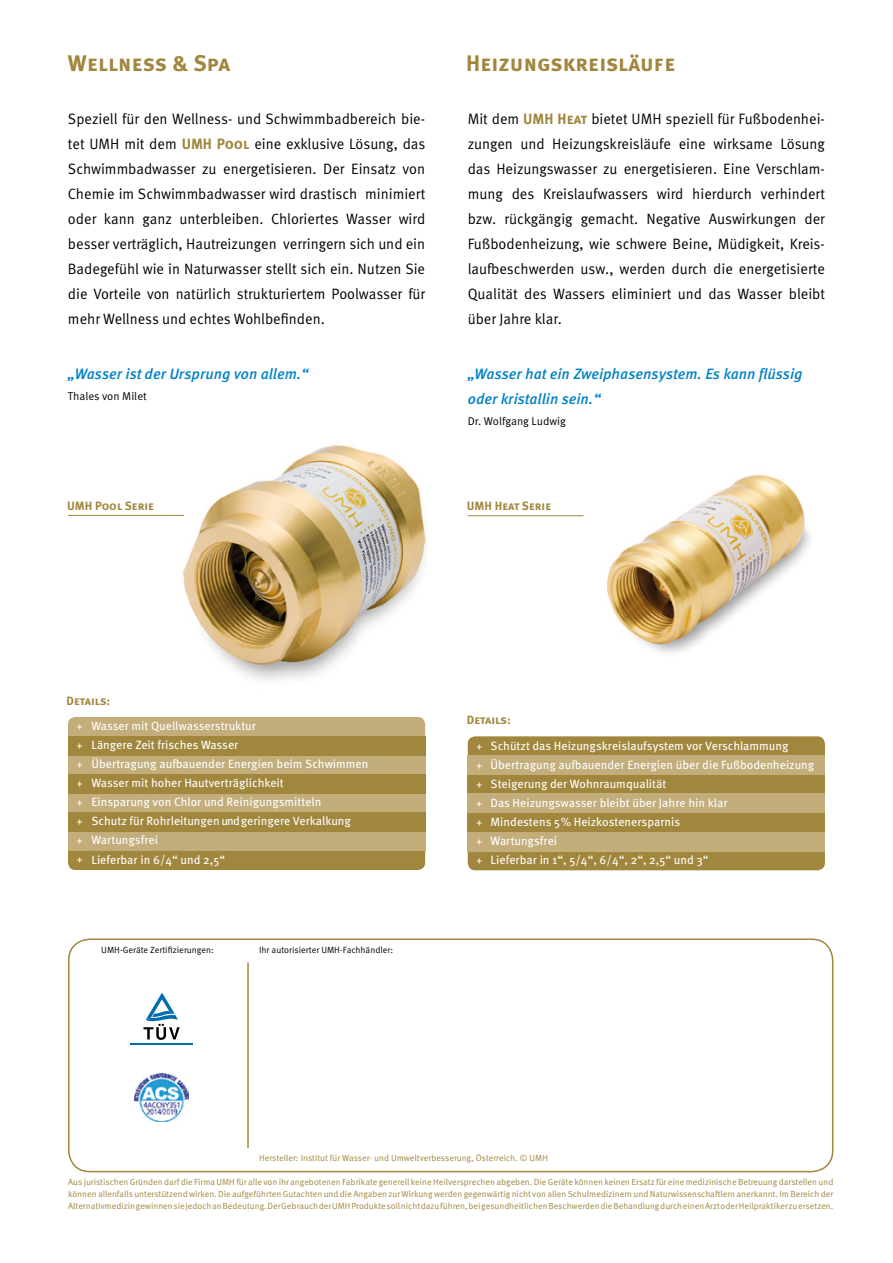
<style>
.page{position:relative;width:893px;height:1263px;background:#fff}
.page>*{position:absolute;margin:0;border:0;box-sizing:border-box;transform-origin:0 0}
.t1{font:700 22.5px "Meta Pro";letter-spacing:.005em;color:#a1863d}
.t2{font:15px/25px "Meta Pro Norm";color:#000;text-align:justify;scale:.96 1}
.t3{font:italic 500 15px/25px "Meta Pro";color:#0081c7}
.t4{font:12px/19px "Meta Pro";color:#fff}
.t5{font:700 12px "Meta Pro";color:#a1863d}
.t6{font:12px/19px "Meta Pro Norm";color:#fff;text-align:justify}
.t7{font:11.25px "Meta Pro Norm";color:#000}
.t8{font:9px "Meta Pro Norm";color:#000}
.t9{font:8.85px/11.9px "Meta Pro Norm";color:#a1863d;text-align:justify}
.s1{font-family:"Meta Pro";font-weight:700;color:#a1863d}
</style>
<div class="page">
<img style="left:170px;top:445px;width:256px;height:235px">
<img style="left:606px;top:474px;width:204px;height:179px">
<div style="left:68px;top:938px;width:765px;height:234px;border:2px solid #a1863d;border-radius:21px"></div>
<hr style="left:247px;top:962px;width:2px;height:186px;background:#a1863d">
<svg style="left:144px;top:992px;width:36px;height:48px"></svg>
<hr style="left:130px;top:1043px;width:63px;height:1px;background:#006db0">
<img style="left:135px;top:1073px;width:53px;height:48px">
<hr style="left:68px;top:515px;width:116px;height:1px;background:#a1863d">
<hr style="left:468px;top:515px;width:116px;height:1px;background:#a1863d">
<div style="left:68px;top:717px;width:357px;height:19px;background:#c2ad7b"></div>
<div style="left:68px;top:793px;width:357px;height:19px;background:#c2ad7b"></div>
<div style="left:68px;top:755px;width:357px;height:19px;background:#c2ad7b"></div>
<div style="left:68px;top:832px;width:357px;height:19px;background:#c2ad7b"></div>
<div style="left:68px;top:736px;width:357px;height:19px;background:#a1863d"></div>
<div style="left:68px;top:812px;width:357px;height:20px;background:#a1863d"></div>
<div style="left:68px;top:774px;width:357px;height:19px;background:#a1863d"></div>
<div style="left:68px;top:851px;width:357px;height:19px;background:#a1863d"></div>
<div style="left:468px;top:736px;width:357px;height:19px;background:#a1863d"></div>
<div style="left:468px;top:813px;width:357px;height:19px;background:#a1863d"></div>
<div style="left:468px;top:775px;width:357px;height:19px;background:#a1863d"></div>
<div style="left:468px;top:851px;width:357px;height:19px;background:#a1863d"></div>
<div style="left:468px;top:755px;width:357px;height:20px;background:#c2ad7b"></div>
<div style="left:468px;top:832px;width:357px;height:19px;background:#c2ad7b"></div>
<div style="left:468px;top:794px;width:357px;height:19px;background:#c2ad7b"></div>
<h1 class="t1" style="left:68px;top:46px;width:164px">Wellness &amp; Spa</h1>
<h1 class="t1" style="left:466px;top:46px;width:211px">Heizungskreisläufe</h1>
<p class="t2" style="left:68px;top:105px;width:374px">Speziell für den Wellness- und Schwimmbadbereich bie&shy;tet UMH mit dem <span class="s1">UMH Pool</span> eine exklusive Lösung, das Schwimmbadwasser zu energetisieren. Der Einsatz von Chemie im Schwimmbadwasser wird drastisch minimiert oder kann ganz unterbleiben. Chloriertes Wasser wird besser verträglich, Hautreizungen verringern sich und ein Badegefühl wie in Naturwasser stellt sich ein. Nutzen Sie die Vorteile von natürlich strukturiertem Poolwasser für mehr Wellness und echtes Wohlbefinden.</p>
<p class="t2" style="left:468px;top:105px;width:374px">Mit dem <span class="s1">UMH Heat</span> bietet UMH speziell für Fußbodenhei&shy;zungen und Heizungskreisläufe eine wirksame Lösung das Heizungswasser zu energetisieren. Eine Verschlam&shy;mung des Kreislaufwassers wird hierdurch verhindert bzw. rückgängig gemacht. Negative Auswirkungen der Fußbodenheizung, wie schwere Beine, Müdigkeit, Kreis&shy;laufbeschwerden usw., werden durch die energetisierte Qualität des Wassers eliminiert und das Wasser bleibt über Jahre klar.</p>
<p class="t3" style="left:68px;top:361px;width:242px">„Wasser ist der Ursprung von allem.“</p>
<p class="t7" style="left:68px;top:388px;width:80px">Thales von Milet</p>
<p class="t3" style="left:468px;top:361px;width:336px">„Wasser hat ein Zweiphasensystem. Es kann flüssig oder kristallin sein.“</p>
<p class="t7" style="left:468px;top:413px;width:100px">Dr. Wolfgang Ludwig</p>
<p class="t5" style="left:67px;top:496px;width:88px">UMH Pool Serie</p>
<p class="t5" style="left:467px;top:496px;width:86px">UMH Heat Serie</p>
<p class="t5" style="left:67px;top:691px;width:45px">Details:</p>
<p class="t6" style="left:76px;top:716px;width:8px">+ + + + + + + +</p>
<p class="t4" style="left:91px;top:716px;width:279px">Wasser mit Quellwasserstruktur<br>Längere Zeit frisches Wasser<br>Übertragung aufbauender Energien beim Schwimmen Wasser mit hoher Hautverträglichkeit<br>Einsparung von Chlor und Reinigungsmitteln<br>Schutz für Rohrleitungen und geringere Verkalkung Wartungsfrei<br>Lieferbar in 6/4“ und 2,5“</p>
<p class="t8" style="left:101px;top:943px;width:114px">UMH-Geräte Zertifizierungen:</p>
<p class="t8" style="left:259px;top:943px;width:136px">Ihr autorisierter UMH-Fachhändler:</p>
<p class="t5" style="left:467px;top:711px;width:45px">Details:</p>
<p class="t6" style="left:476px;top:735px;width:8px">+ + + + + + +</p>
<p class="t4" style="left:491px;top:735px;width:325px">Schützt das Heizungskreislaufsystem vor Verschlammung Übertragung aufbauender Energien über die Fußbodenheizung Steigerung der Wohnraumqualität<br>Das Heizungswasser bleibt über Jahre hin klar<br>Mindestens 5 % Heizkostenersparnis<br>Wartungsfrei<br>Lieferbar in 1“, 5/4“, 6/4“, 2“, 2,5“ und 3“</p>
<p class="t9" style="left:259px;top:1151px;width:290px">Hersteller: Institut für Wasser- und Umweltverbesserung, Österreich. © UMH</p>
<p class="t9" style="left:68px;top:1176px;width:767px">Aus juristischen Gründen darf die Firma UMH für alle von ihr angebotenen Fabrikate generell keine Heilversprechen abgeben. Die Geräte können keinen Ersatz für eine medizinische Betreuung darstellen und können allenfalls unterstützend wirken. Die aufgeführten Gutachten und die Angaben zur Wirkung werden gegenwärtig nicht von allen Schulmedizinern und Naturwissenschaftlern anerkannt. Im Bereich der Alternativmedizin gewinnen sie jedoch an Bedeutung. Der Gebrauch der UMH Produkte soll nicht dazu führen, bei gesundheitlichen Beschwerden die Behandlung durch einen Arzt oder Heilpraktiker zu ersetzen.</p>
</div>
